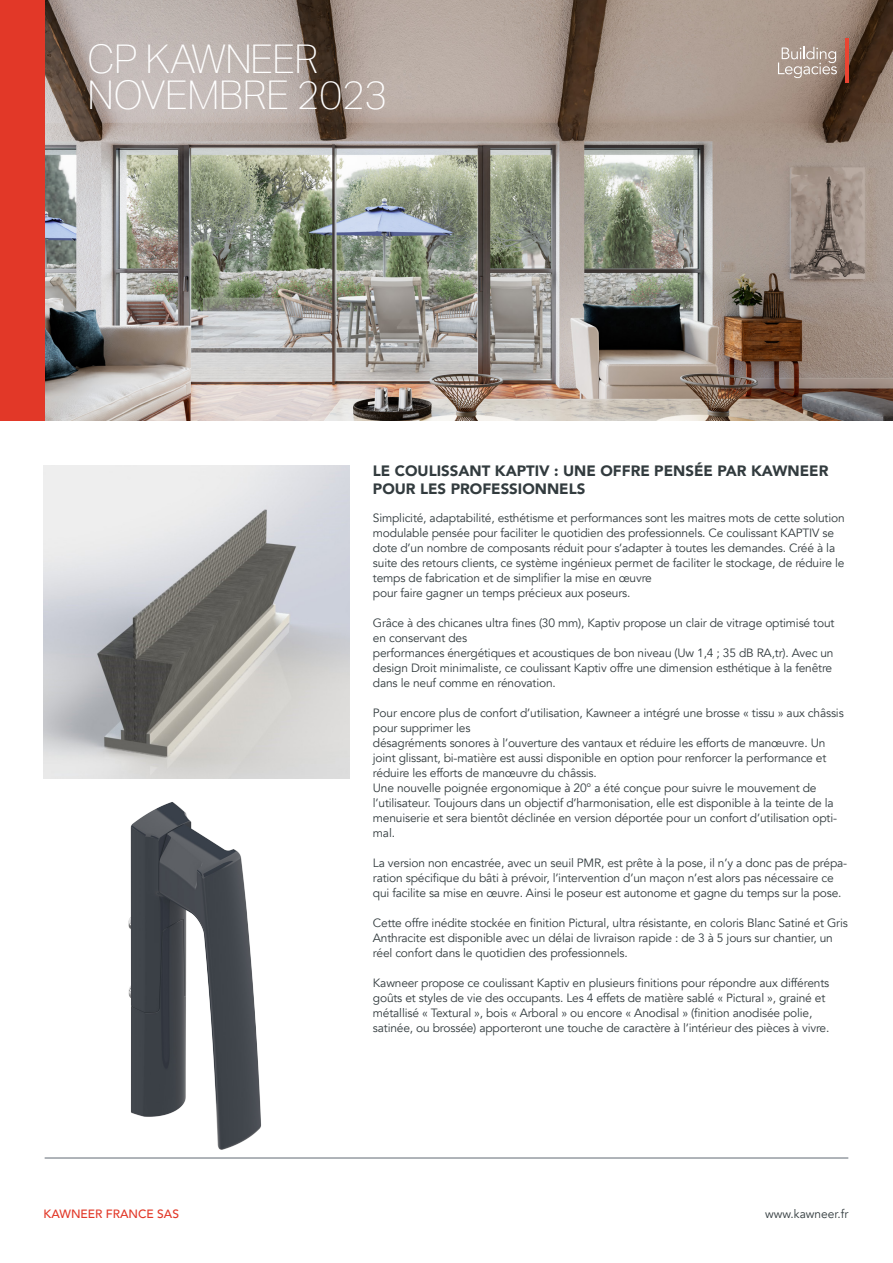
<style>
.page{position:relative;width:893px;height:1263px;background:#fff}
.page>*{position:absolute;margin:0;border:0;box-sizing:border-box;transform-origin:0 0}
.t1{font:100 39.6px "Aktiv Grotesk";letter-spacing:-.02em;color:#fff}
.t2{font:900 15px/18px "Avenir";color:#323b3e}
.Body_Copy{font:12px/15px "Avenir";letter-spacing:-.015em;color:#323b3e}
.Body_Copy-2{font:500 12px "Avenir";color:#e23828}
</style>
<div class="page">
<img style="left:45px;top:0;width:848px;height:421px">
<div style="left:0;top:0;width:45px;height:421px;background:#e23828"></div>
<hr style="left:45px;top:1158px;width:803px;height:1px;background:#606a74">
<svg style="left:778px;top:47px;width:59px;height:31px;background:#b6a69c"></svg>
<hr style="left:845px;top:38px;width:3px;height:45px;background:#e94432">
<img style="left:128px;top:802px;width:133px;height:348px">
<img style="left:44px;top:466px;width:306px;height:312px">
<p class="t1" style="left:87px;top:37px;width:233px">CP KAWNEER</p>
<p class="t1" style="left:87px;top:73px;width:302px">NOVEMBRE 2023</p>
<p class="t2" style="left:373px;top:462px;width:457px">LE COULISSANT KAPTIV : UNE OFFRE PENSÉE PAR KAWNEER<br>POUR LES PROFESSIONNELS</p>
<p class="Body_Copy" style="left:373px;top:510px;width:473px">Simplicité, adaptabilité, esthétisme et performances sont les maitres mots de cette solution modulable pensée pour faciliter le quotidien des professionnels. Ce coulissant KAPTIV se dote d’un nombre de composants réduit pour s’adapter à toutes les demandes. Créé à la suite des retours clients, ce système ingénieux permet de faciliter le stockage, de réduire le temps de fabrication et de simplifier la mise en œuvre</p>
<p class="Body_Copy" style="left:373px;top:585px;width:259px">pour faire gagner un temps précieux aux poseurs.</p>
<p class="Body_Copy" style="left:373px;top:615px;width:463px">Grâce à des chicanes ultra fines (30 mm), Kaptiv propose un clair de vitrage optimisé tout en conservant des</p>
<p class="Body_Copy" style="left:373px;top:645px;width:462px;text-align:justify">performances énergétiques et acoustiques de bon niveau (Uw 1,4 ; 35 dB RA,tr). Avec un design Droit minimaliste, ce coulissant Kaptiv offre une dimension esthétique à la fenêtre dans le neuf comme en rénovation.</p>
<p class="Body_Copy" style="left:373px;top:705px;width:472px">Pour encore plus de confort d’utilisation, Kawneer a intégré une brosse « tissu » aux châssis pour supprimer les</p>
<p class="Body_Copy" style="left:373px;top:735px;width:455px;text-align:justify">désagréments sonores à l’ouverture des vantaux et réduire les efforts de manœuvre. Un joint glissant, bi-matière est aussi disponible en option pour renforcer la performance et réduire les efforts de manœuvre du châssis.</p>
<p class="Body_Copy" style="left:373px;top:780px;width:466px">Une nouvelle poignée ergonomique à 20° a été conçue pour suivre le mouvement de l’utilisateur. Toujours dans un objectif d’harmonisation, elle est disponible à la teinte de la menuiserie et sera bientôt déclinée en version déportée pour un confort d’utilisation opti&shy;mal.</p>
<p class="Body_Copy" style="left:373px;top:855px;width:476px">La version non encastrée, avec un seuil PMR, est prête à la pose, il n’y a donc pas de prépa&shy;ration spécifique du bâti à prévoir, l’intervention d’un maçon n’est alors pas nécessaire ce qui facilite sa mise en œuvre. Ainsi le poseur est autonome et gagne du temps sur la pose.</p>
<p class="Body_Copy" style="left:373px;top:915px;width:476px">Cette offre inédite stockée en finition Pictural, ultra résistante, en coloris Blanc Satiné et Gris<br>Anthracite est disponible avec un délai de livraison rapide : de 3 à 5 jours sur chantier, un réel confort dans le quotidien des professionnels.</p>
<p class="Body_Copy" style="left:373px;top:975px;width:458px">Kawneer propose ce coulissant Kaptiv en plusieurs finitions pour répondre aux différents goûts et styles de vie des occupants. Les 4 effets de matière sablé « Pictural », grainé et métallisé « Textural », bois « Arboral » ou encore « Anodisal » (finition anodisée polie,</p>
<p class="Body_Copy" style="left:373px;top:1020px;width:458px">satinée, ou brossée) apporteront une touche de caractère à l’intérieur des pièces à vivre.</p>
<p class="Body_Copy-2" style="left:44px;top:1204px;width:137px">KAWNEER FRANCE SAS</p>
<p class="Body_Copy" style="left:765px;top:1207px;width:85px">www.kawneer.fr</p>
</div>
